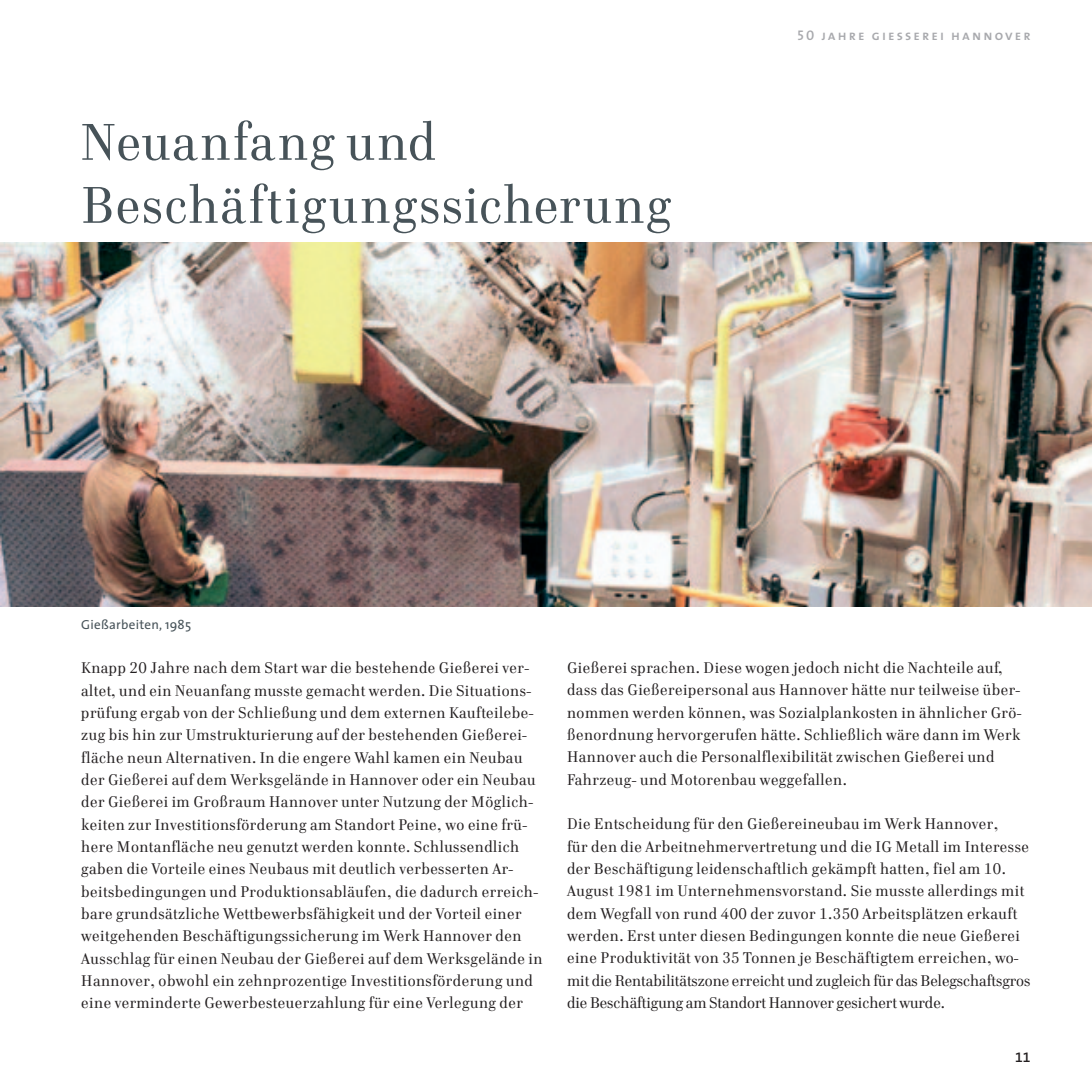
<style>
.page{position:relative;width:1092px;height:1092px;background:#fff}
.page>*{position:absolute;margin:0;border:0;box-sizing:border-box;transform-origin:0 0}
.t1{font:52.5px/63px "Cellini TF";letter-spacing:.035em;color:#475359}
.t2{font:15.75px/22.4px "Cellini TF";letter-spacing:.03em;color:#231f20}
.t3{font:14px "The Sans Semi Bold Caps";letter-spacing:.15em;color:#a8a9ad}
.t4{font:14px "The Sans Semi Bold Expert";color:#231f20}
.t5{font:13.12px "The Sans";letter-spacing:.02em;color:#475359}
</style>
<div class="page">
<img style="left:0;top:243px;width:1091px;height:363px">
<h1 class="t1" style="left:81px;top:110px;width:591px">Neuanfang und<br>Beschäftigungssicherung</h1>
<p class="t3" style="left:797px;top:23px;width:234px">50 jahre giesserei hannover</p>
<p class="t5" style="left:81px;top:613px;width:111px">Gießarbeiten, 1985</p>
<p class="t2" style="left:81px;top:656px;width:462px">Knapp 20 Jahre nach dem Start war die bestehende Gießerei ver&shy;altet, und ein Neuanfang musste gemacht werden. Die Situations&shy;prüfung ergab von der Schließung und dem externen Kaufteilebe&shy;zug bis hin zur Umstrukturierung auf der bestehenden Gießerei&shy;fläche neun Alternativen. In die engere Wahl kamen ein Neubau der Gießerei auf dem Werksgelände in Hannover oder ein Neubau der Gießerei im Großraum Hannover unter Nutzung der Möglich&shy;keiten zur Investitionsförderung am Standort Peine, wo eine frü&shy;here Montanfläche neu genutzt werden konnte. Schlussendlich gaben die Vorteile eines Neubaus mit deutlich verbesserten Ar&shy;beitsbedingungen und Produktionsabläufen, die dadurch erreich&shy;bare grundsätzliche Wettbewerbsfähigkeit und der Vorteil einer weitgehenden Beschäftigungssicherung im Werk Hannover den Ausschlag für einen Neubau der Gießerei auf dem Werksgelände in Hannover, obwohl ein zehnprozentige Investitionsförderung und eine verminderte Gewerbesteuerzahlung für eine Verlegung der</p>
<p class="t2" style="left:567px;top:656px;width:456px">Gießerei sprachen. Diese wogen jedoch nicht die Nachteile auf, dass das Gießereipersonal aus Hannover hätte nur teilweise über&shy;nommen werden können, was Sozialplankosten in ähnlicher Grö&shy;ßenordnung hervorgerufen hätte. Schließlich wäre dann im Werk Hannover auch die Personalflexibilität zwischen Gießerei und Fahrzeug- und Motorenbau weggefallen.</p>
<p class="t2" style="left:567px;top:812px;width:465px">Die Entscheidung für den Gießereineubau im Werk Hannover,<br>für den die Arbeitnehmervertretung und die IG Metall im Interesse der Beschäftigung leidenschaftlich gekämpft hatten, fiel am 10.<br>August 1981 im Unternehmensvorstand. Sie musste allerdings mit dem Wegfall von rund 400 der zuvor 1.350 Arbeitsplätzen erkauft werden. Erst unter diesen Bedingungen konnte die neue Gießerei eine Produktivität von 35 Tonnen je Beschäftigtem erreichen, wo&shy;mit die Rentabilitätszone erreicht und zugleich für das Belegschaftsgros die Beschäftigung am Standort Hannover gesichert wurde.</p>
<p class="t4" style="left:1015px;top:1045px;width:17px">11</p>
</div>
